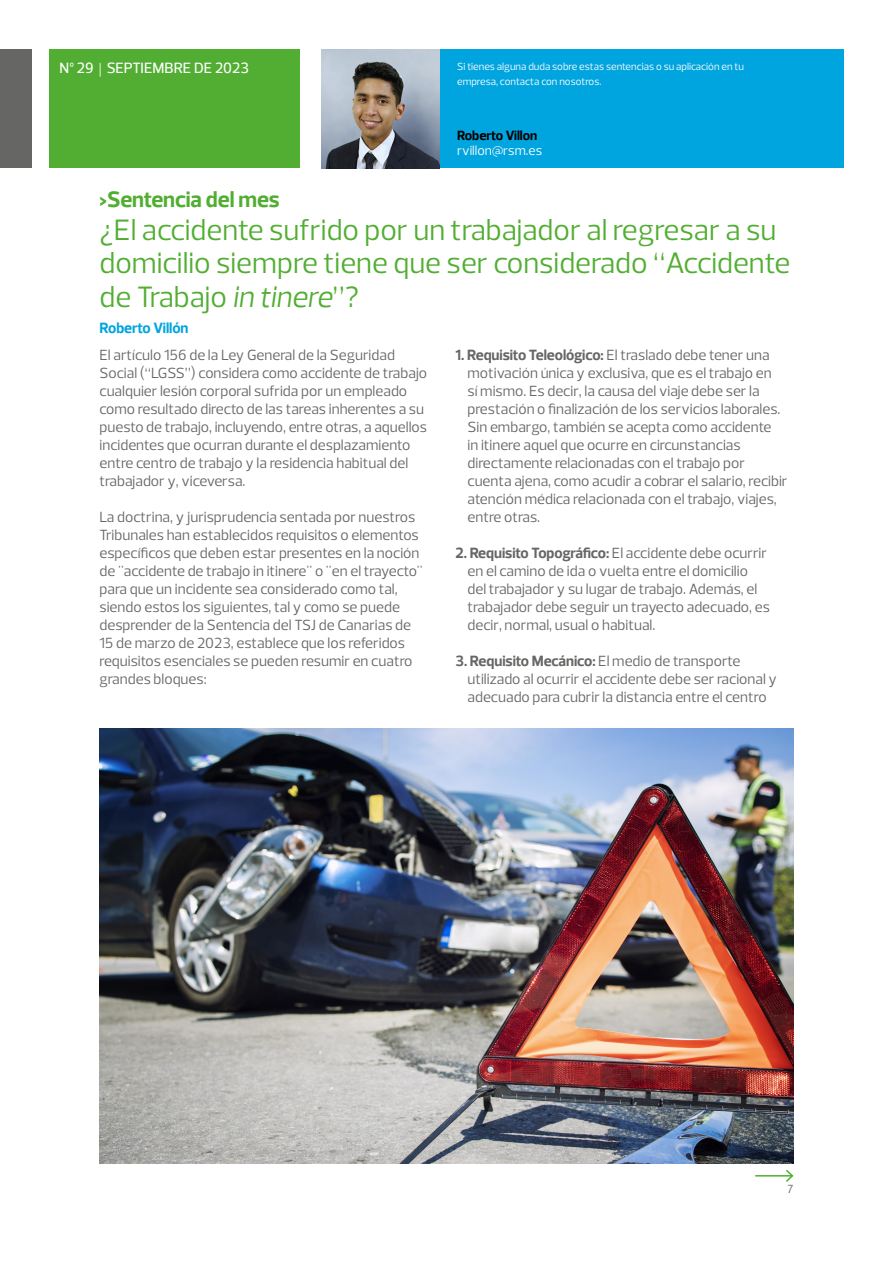
<style>
.page{position:relative;width:893px;height:1263px;background:#fff}
.page>*{position:absolute;margin:0;border:0;box-sizing:border-box;transform-origin:0 0}
.t1{font:30px/33px "Prelo";color:#52ae32}
.t2{font:700 22.5px "Prelo";letter-spacing:-.005em;color:#52ae32;scale:.9 1}
.t3{font:15px/18px "Prelo";color:#666665}
.t4{font:500 15px "Prelo";color:#fff}
.t5{font:700 15px "Prelo";letter-spacing:-.005em;color:#00a5df}
.t6{font:13.5px "Prelo";color:#fff}
.t7{font:700 13.5px "Prelo";letter-spacing:-.005em;color:#000}
.t8{font:12px "Prelo";color:#666665}
.t9{font:10.5px/15px "Prelo";color:#fff}
.s1{font-family:"Baskerville";font-weight:400}
.s2{font-style:italic}
.s3{font-weight:700}
</style>
<div class="page">
<div style="left:50px;top:50px;width:250px;height:118px;background:#52ae32"></div>
<div style="left:0;top:50px;width:31px;height:118px;background:#666665"></div>
<div style="left:437px;top:50px;width:407px;height:118px;background:#00a5df"></div>
<img style="left:321px;top:50px;width:119px;height:118px">
<hr style="left:755px;top:1175px;width:37px;height:1px;background:#52ae32">
<svg style="left:784px;top:1169px;width:10px;height:13px"></svg>
<img style="left:99px;top:729px;width:694px;height:434px">
<p class="t4" style="left:60px;top:59px;width:191px">Nº 29 <span class="s1">|</span> SEPTIEMBRE DE 2023</p>
<p class="t9" style="left:457px;top:59px;width:288px">Si tienes alguna duda sobre estas sentencias o su aplicación en tu empresa, contacta con nosotros.</p>
<p class="t7" style="left:457px;top:128px;width:82px">Roberto Villon</p>
<p class="t6" style="left:457px;top:143px;width:87px">rvillon@rsm.es</p>
<h2 class="t2" style="left:99px;top:187px;width:202px">&gt;Sentencia del mes</h2>
<h1 class="t1" style="left:99px;top:214px;width:692px">¿El accidente sufrido por un trabajador al regresar a su domicilio siempre tiene que ser considerado “Accidente de Trabajo <span class="s2">in tinere</span>”?</h1>
<p class="t5" style="left:99px;top:319px;width:91px">Roberto Villón</p>
<p class="t3" style="left:99px;top:346px;width:329px">El artículo 156 de la Ley General de la Seguridad Social (“LGSS”) considera como accidente de trabajo cualquier lesión corporal sufrida por un empleado como resultado directo de las tareas inherentes a su puesto de trabajo, incluyendo, entre otras, a aquellos incidentes que ocurran durante el desplazamiento entre centro de trabajo y la residencia habitual del trabajador y, viceversa.</p>
<p class="t3" style="left:99px;top:508px;width:325px">La doctrina, y jurisprudencia sentada por nuestros Tribunales han establecidos requisitos o elementos específicos que deben estar presentes en la noción de "accidente de trabajo in itinere" o "en el trayecto" para que un incidente sea considerado como tal, siendo estos los siguientes, tal y como se puede desprender de la Sentencia del TSJ de Canarias de 15 de marzo de 2023, establece que los referidos requisitos esenciales se pueden resumir en cuatro grandes bloques:</p>
<p class="t3" style="left:467px;top:346px;width:321px;text-indent:-12px"><span class="s3">1. Requisito Teleológico:</span> El traslado debe tener una motivación única y exclusiva, que es el trabajo en<br>sí mismo. Es decir, la causa del viaje debe ser la prestación o finalización de los servicios laborales.<br>Sin embargo, también se acepta como accidente<br>in itinere aquel que ocurre en circunstancias directamente relacionadas con el trabajo por cuenta ajena, como acudir a cobrar el salario, recibir atención médica relacionada con el trabajo, viajes, entre otras.</p>
<p class="t3" style="left:467px;top:544px;width:304px;text-indent:-12px"><span class="s3">2. Requisito Topográfico:</span> El accidente debe ocurrir en el camino de ida o vuelta entre el domicilio del trabajador y su lugar de trabajo. Además, el trabajador debe seguir un trayecto adecuado, es decir, normal, usual o habitual.</p>
<p class="t3" style="left:467px;top:652px;width:311px;text-indent:-12px"><span class="s3">3. Requisito Mecánico:</span> El medio de transporte utilizado al ocurrir el accidente debe ser racional y adecuado para cubrir la distancia entre el centro</p>
<p class="t8" style="left:787px;top:1181px;width:7px">7</p>
</div>
